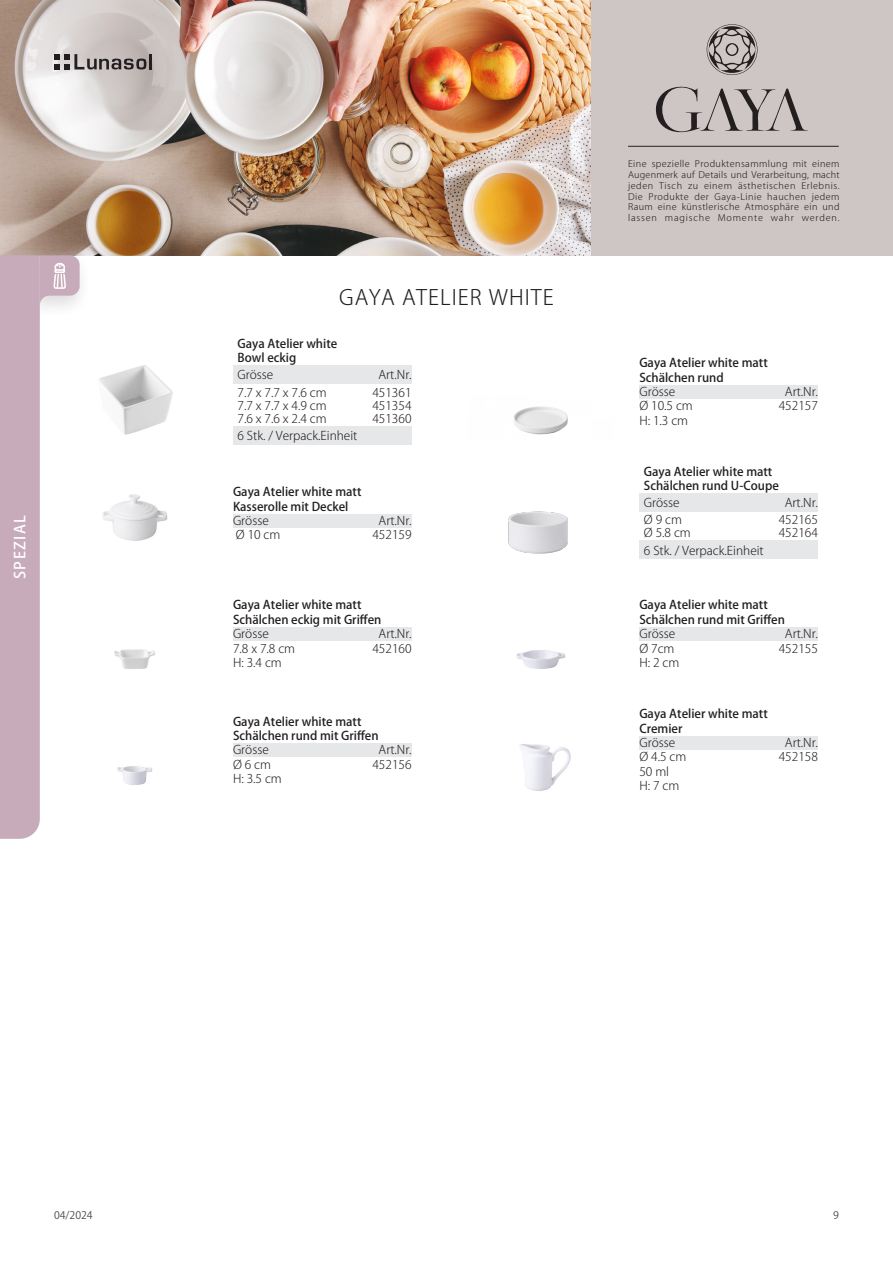
<style>
.page{position:relative;width:893px;height:1263px;background:#fff}
.page>*{position:absolute;margin:0;border:0;box-sizing:border-box;transform-origin:0 0}
.t1{font:300 21px "Koz Go Pr 6 N";letter-spacing:.05em;color:#201d1e}
.t2{font:500 15px "Koz Go Pr 6 N";letter-spacing:.1em;color:#fff}
.Even{font:300 12px "Koz Go Pr 6 N";color:#231f20}
.Even-2{font:500 12px "Koz Go Pr 6 N";color:#231f20}
.Odd{font:300 12px "Koz Go Pr 6 N";color:#231f20}
.t3{font:10.5px "Koz Go Pr 6 N";color:#4d4d4c}
.t4{font:300 9px/10.8px "Koz Go Pr 6 N";letter-spacing:.09em;color:#231f20;text-align:justify}
</style>
<div class="page">
<div style="left:589px;top:0;width:304px;height:255px;background:#cec6c4"></div>
<hr style="left:628px;top:146px;width:211px;height:1px;background:#231f20">
<img style="left:0;top:0;width:590px;height:255px">
<svg style="left:655px;top:86px;width:153px;height:47px"></svg>
<svg style="left:706px;top:24px;width:51px;height:51px"></svg>
<hr style="left:149px;top:54px;width:3px;height:15px;background:#231f20">
<svg style="left:54px;top:54px;width:92px;height:15px"></svg>
<div style="left:23px;top:249px;width:69px;height:74px;background:#231f20;opacity:.15"></div>
<svg style="left:0;top:255px;width:80px;height:584px"></svg>
<div style="left:639px;top:736px;width:179px;height:14px;background:#e6e7e9"></div>
<img style="left:520px;top:744px;width:51px;height:47px">
<img style="left:62px;top:755px;width:91px;height:35px">
<div style="left:233px;top:743px;width:179px;height:14px;background:#e6e7e9"></div>
<img style="left:516px;top:650px;width:50px;height:19px">
<div style="left:639px;top:627px;width:179px;height:14px;background:#e6e7e9"></div>
<div style="left:233px;top:514px;width:179px;height:14px;background:#e6e7e9"></div>
<img style="left:74px;top:480px;width:94px;height:65px">
<img style="left:514px;top:406px;width:54px;height:29px">
<div style="left:639px;top:385px;width:179px;height:14px;background:#e6e7e9"></div>
<img style="left:62px;top:633px;width:94px;height:41px">
<div style="left:233px;top:627px;width:179px;height:14px;background:#e6e7e9"></div>
<div style="left:639px;top:493px;width:179px;height:18px;background:#e6e7e9"></div>
<div style="left:639px;top:541px;width:179px;height:18px;background:#e6e7e9"></div>
<img style="left:508px;top:511px;width:60px;height:43px">
<div style="left:233px;top:366px;width:179px;height:18px;background:#e6e7e9"></div>
<div style="left:233px;top:426px;width:179px;height:18px;background:#e6e7e9"></div>
<img style="left:74px;top:353px;width:99px;height:87px">
<p class="t2" style="left:12px;top:579px;width:66px;rotate:-90deg">SPEZIAL</p>
<p class="t1" style="left:339px;top:285px;width:216px">GAYA ATELIER WHITE</p>
<p class="Even-2" style="left:238px;top:337px;width:101px">Gaya Atelier white</p>
<p class="Even-2" style="left:238px;top:351px;width:60px">Bowl eckig</p>
<p class="Even" style="left:238px;top:368px;width:37px">Grösse</p>
<p class="Even" style="left:238px;top:386px;width:91px">7.7 x 7.7 x 7.6 cm</p>
<p class="Even" style="left:238px;top:398px;width:91px">7.7 x 7.7 x 4.9 cm</p>
<p class="Even" style="left:238px;top:411px;width:91px">7.6 x 7.6 x 2.4 cm</p>
<p class="Even" style="left:238px;top:429px;width:121px">6 Stk. / Verpack.Einheit</p>
<p class="Even" style="left:378px;top:368px;width:35px">Art.Nr.</p>
<p class="Even" style="left:372px;top:386px;width:41px">451361</p>
<p class="Even" style="left:372px;top:398px;width:41px">451354</p>
<p class="Even" style="left:372px;top:411px;width:41px">451360</p>
<p class="Even-2" style="left:233px;top:485px;width:130px">Gaya Atelier white matt</p>
<p class="Even-2" style="left:233px;top:499px;width:117px">Kasserolle mit Deckel</p>
<p class="Odd" style="left:233px;top:514px;width:37px">Grösse</p>
<p class="Even" style="left:378px;top:514px;width:35px">Art.Nr.</p>
<p class="Even" style="left:236px;top:528px;width:46px">Ø 10 cm</p>
<p class="Even" style="left:372px;top:528px;width:41px">452159</p>
<p class="Even-2" style="left:233px;top:598px;width:130px">Gaya Atelier white matt</p>
<p class="Even-2" style="left:233px;top:612px;width:150px">Schälchen eckig mit Griffen</p>
<p class="Odd" style="left:233px;top:627px;width:37px">Grösse</p>
<p class="Even" style="left:378px;top:627px;width:35px">Art.Nr.</p>
<p class="Even" style="left:233px;top:641px;width:64px">7.8 x 7.8 cm</p>
<p class="Even" style="left:372px;top:641px;width:41px">452160</p>
<p class="Even" style="left:233px;top:656px;width:50px">H: 3.4 cm</p>
<p class="Even-2" style="left:233px;top:714px;width:130px">Gaya Atelier white matt</p>
<p class="Even-2" style="left:233px;top:729px;width:147px">Schälchen rund mit Griffen</p>
<p class="Odd" style="left:233px;top:743px;width:37px">Grösse</p>
<p class="Even" style="left:378px;top:743px;width:35px">Art.Nr.</p>
<p class="Even" style="left:233px;top:757px;width:39px">Ø 6 cm</p>
<p class="Even" style="left:372px;top:758px;width:41px">452156</p>
<p class="Even" style="left:233px;top:772px;width:50px">H: 3.5 cm</p>
<p class="t4" style="left:628px;top:159px;width:213px">Eine spezielle Produktensammlung mit einem Augenmerk auf Details und Verarbeitung, macht jeden Tisch zu einem ästhetischen Erlebnis.<br>Die Produkte der Gaya-Linie hauchen jedem Raum eine künstlerische Atmosphäre ein und lassen magische Momente wahr werden.</p>
<p class="Even-2" style="left:639px;top:356px;width:130px">Gaya Atelier white matt</p>
<p class="Even-2" style="left:639px;top:370px;width:86px">Schälchen rund</p>
<p class="Odd" style="left:639px;top:385px;width:37px">Grösse</p>
<p class="Even" style="left:785px;top:385px;width:35px">Art.Nr.</p>
<p class="Even" style="left:639px;top:399px;width:55px">Ø 10.5 cm</p>
<p class="Even" style="left:779px;top:399px;width:41px">452157</p>
<p class="Even" style="left:639px;top:414px;width:50px">H: 1.3 cm</p>
<p class="Even-2" style="left:644px;top:465px;width:130px">Gaya Atelier white matt</p>
<p class="Even-2" style="left:644px;top:479px;width:136px">Schälchen rund U-Coupe</p>
<p class="Even" style="left:644px;top:496px;width:37px">Grösse</p>
<p class="Even" style="left:644px;top:513px;width:39px">Ø 9 cm</p>
<p class="Even" style="left:644px;top:526px;width:48px">Ø 5.8 cm</p>
<p class="Even" style="left:644px;top:543px;width:121px">6 Stk. / Verpack.Einheit</p>
<p class="Even" style="left:785px;top:496px;width:35px">Art.Nr.</p>
<p class="Even" style="left:779px;top:513px;width:41px">452165</p>
<p class="Even" style="left:779px;top:526px;width:41px">452164</p>
<p class="Even-2" style="left:639px;top:598px;width:130px">Gaya Atelier white matt</p>
<p class="Even-2" style="left:639px;top:612px;width:147px">Schälchen rund mit Griffen</p>
<p class="Odd" style="left:639px;top:627px;width:37px">Grösse</p>
<p class="Even" style="left:785px;top:627px;width:35px">Art.Nr.</p>
<p class="Even" style="left:639px;top:641px;width:37px">Ø 7cm</p>
<p class="Even" style="left:779px;top:641px;width:41px">452155</p>
<p class="Even" style="left:639px;top:656px;width:41px">H: 2 cm</p>
<p class="Even-2" style="left:639px;top:707px;width:130px">Gaya Atelier white matt</p>
<p class="Even-2" style="left:639px;top:721px;width:45px">Cremier</p>
<p class="Odd" style="left:639px;top:736px;width:37px">Grösse</p>
<p class="Even" style="left:785px;top:736px;width:35px">Art.Nr.</p>
<p class="Even" style="left:639px;top:750px;width:48px">Ø 4.5 cm</p>
<p class="Even" style="left:779px;top:750px;width:41px">452158</p>
<p class="Even" style="left:639px;top:765px;width:31px">50 ml</p>
<p class="Even" style="left:639px;top:779px;width:41px">H: 7 cm</p>
<p class="t3" style="left:54px;top:1209px;width:40px">04/2024</p>
<p class="t3" style="left:833px;top:1209px;width:7px">9</p>
</div>
